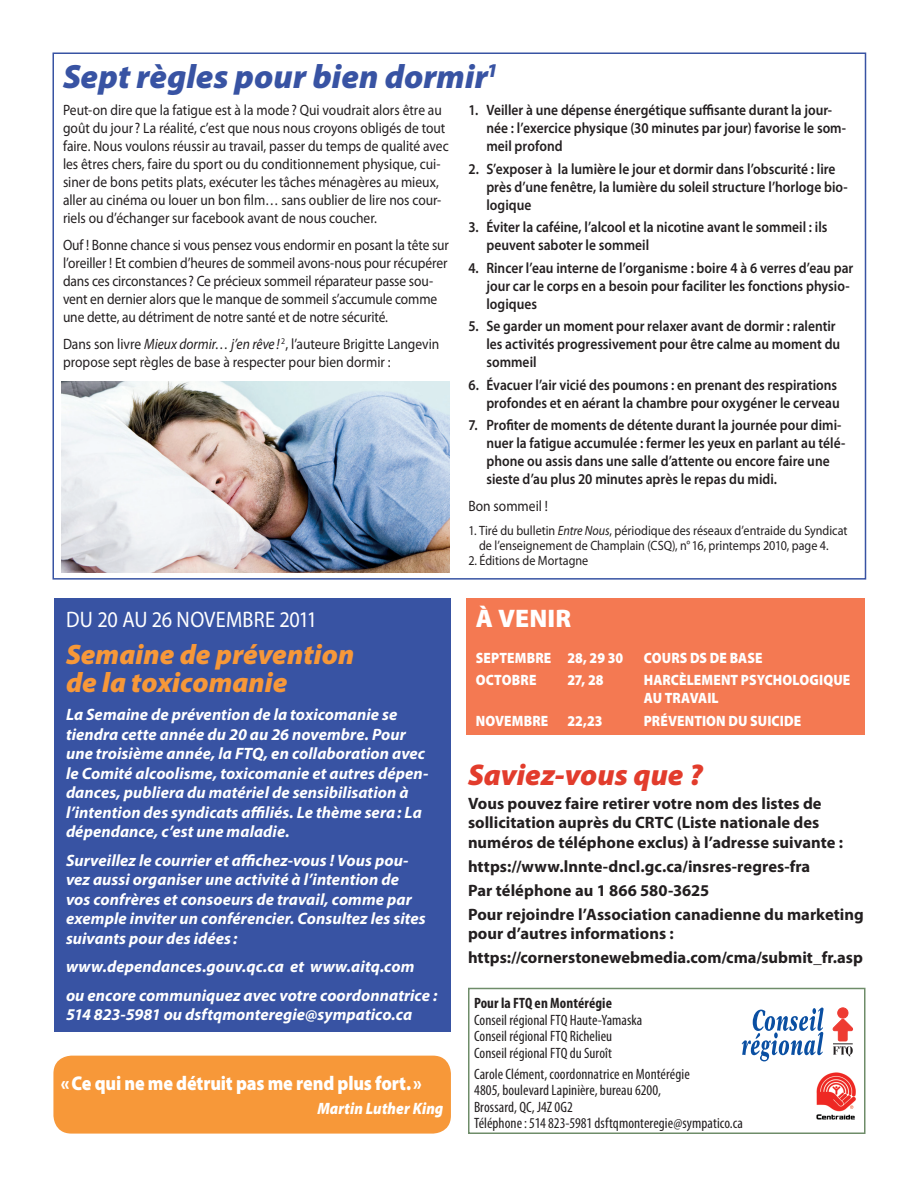
<style>
.page{position:relative;width:918px;height:1188px;background:#fff}
.page>*{position:absolute;margin:0;border:0;box-sizing:border-box;transform-origin:0 0}
.T{font:italic 900 33.75px "Myriad Pro";color:#3853a3}
.t1{font:italic 900 30px "Myriad Pro";color:#e23c2c}
.T-2{font:italic 900 28.2px/27.6px "Myriad Pro";color:#f79839}
.T-3{font:900 25.5px "Myriad Pro";letter-spacing:.005em;color:#fff}
.Surtitre{font:22.5px "Myriad Pro";color:#fff;scale:.9 1}
.Exergue{font:900 19.95px "Myriad Pro";letter-spacing:-.01em;color:#fff;scale:.9 1}
.Encadré_Texte{font:italic 700 16.5px/19.5px "Myriad Pro";letter-spacing:.005em;color:#fff}
.Gras{font:700 16.5px/19.5px "Myriad Pro";color:#231f20}
.Exergue-2{font:italic 900 16.5px "Myriad Pro";letter-spacing:.01em;color:#fff;scale:.9 1}
.Liste{font:600 15px/18px "Myriad Pro";color:#231f20;scale:.9 1}
.t2{font:15px/18px "Myriad Pro";letter-spacing:-.005em;color:#231f20;scale:.9 1}
.t3{font:condensed 15px/16.5px "Myriad Pro";letter-spacing:.005em;color:#231f20}
.t4{font:900 15px/18px "Myriad Pro";letter-spacing:.01em;color:#fff;scale:.9 1}
.t5{font:13.5px/15px "Myriad Pro";color:#231f20;scale:.9 1}
.s1{font-style:italic}
.s2{font-weight:700}
</style>
<div class="page">
<div style="left:468px;top:988px;width:398px;height:146px;border:2px solid #6e8c69"></div>
<img style="left:817px;top:1072px;width:39px;height:48px">
<svg style="left:742px;top:1008px;width:82px;height:53px"></svg>
<div style="left:838px;top:1008px;width:10px;height:10px;background:#ee3b32;border-radius:50%"></div>
<div style="left:838px;top:1008px;width:10px;height:10px;border:1px solid #ee3b32;border-radius:50%"></div>
<svg style="left:832px;top:1019px;width:22px;height:37px"></svg>
<div style="left:467px;top:598px;width:398px;height:137px;background:#f47952"></div>
<svg style="left:52px;top:52px;width:815px;height:528px"></svg>
<img style="left:61px;top:382px;width:389px;height:190px">
<div style="left:54px;top:598px;width:396px;height:434px;background:#3853a3"></div>
<div style="left:53px;top:1056px;width:398px;height:78px;background:#f79839;border-radius:18px"></div>
<p class="T" style="left:63px;top:54px;width:436px">Sept règles pour bien dormir<sup>1</sup></p>
<p class="t2" style="left:63px;top:101px;width:430px">Peut-on dire que la fatigue est à la mode? Qui voudrait alors être au goût du jour ? La réalité, c’est que nous nous croyons obligés de tout faire. Nous voulons réussir au travail, passer du temps de qualité avec les êtres chers, faire du sport ou du conditionnement physique, cui&shy;siner de bons petits plats, exécuter les tâches ménagères au mieux, aller au cinéma ou louer un bon film… sans oublier de lire nos cour&shy;riels ou d’échanger sur facebook avant de nous coucher.</p>
<p class="t2" style="left:63px;top:236px;width:430px">Ouf ! Bonne chance si vous pensez vous endormir en posant la tête sur l’oreiller ! Et combien d’heures de sommeil avons-nous pour récupérer dans ces circonstances ? Ce précieux sommeil réparateur passe sou&shy;vent en dernier alors que le manque de sommeil s’accumule comme une dette, au détriment de notre santé et de notre sécurité.</p>
<p class="t2" style="left:63px;top:335px;width:420px">Dans son livre <span class="s1">Mieux dormir… j’en rêve !</span> <sup>2</sup>, l’auteure Brigitte Langevin propose sept règles de base à respecter pour bien dormir :</p>
<p class="Liste" style="left:486px;top:101px;width:401px;text-indent:-18px">1. Veiller à une dépense énergétique suffisante durant la jour&shy;née : l’exercice physique (30 minutes par jour) favorise le som&shy;meil profond</p>
<p class="Liste" style="left:486px;top:159px;width:403px;text-indent:-18px">2. S’exposer à la lumière le jour et dormir dans l’obscurité : lire près d’une fenêtre, la lumière du soleil structure l’horloge bio&shy;logique</p>
<p class="Liste" style="left:486px;top:218px;width:381px;text-indent:-18px">3. Éviter la caféine, l’alcool et la nicotine avant le sommeil : ils peuvent saboter le sommeil</p>
<p class="Liste" style="left:486px;top:258px;width:409px;text-indent:-18px">4. Rincer l’eau interne de l’organisme : boire 4 à 6 verres d’eau par jour car le corps en a besoin pour faciliter les fonctions physio&shy;logiques</p>
<p class="Liste" style="left:486px;top:317px;width:395px;text-indent:-18px">5. Se garder un moment pour relaxer avant de dormir : ralentir les activités progressivement pour être calme au moment du sommeil</p>
<p class="Liste" style="left:468px;top:375px;width:414px;text-align:right">6. Évacuer l’air vicié des poumons : en prenant des respirations profondes et en aérant la chambre pour oxygéner le cerveau</p>
<p class="Liste" style="left:486px;top:416px;width:400px;text-indent:-18px">7. Profiter de moments de détente durant la journée pour dimi&shy;nuer la fatigue accumulée : fermer les yeux en parlant au télé&shy;phone ou assis dans une salle d’attente ou encore faire une sieste d’au plus 20 minutes après le repas du midi.</p>
<p class="t2" style="left:468px;top:497px;width:90px">Bon sommeil !</p>
<p class="t5" style="left:479px;top:523px;width:411px;text-indent:-11px">1. Tiré du bulletin <span class="s1">Entre Nous</span>, périodique des réseaux d’entraide du Syndicat de l’enseignement de Champlain (CSQ), n°16, printemps 2010, page 4.</p>
<p class="t5" style="left:468px;top:553px;width:135px">2. Éditions de Mortagne</p>
<p class="Surtitre" style="left:66px;top:606px;width:281px">DU 20 AU 26 NOVEMBRE 2011</p>
<p class="T-2" style="left:66px;top:640px;width:290px">Semaine de prévention de la toxicomanie</p>
<p class="Encadré_Texte" style="left:66px;top:704px;width:364px">La Semaine de prévention de la toxicomanie se tiendra cette année du 20 au 26 novembre. Pour une troisième année, la FTQ, en collaboration avec le Comité alcoolisme, toxicomanie et autres dépen&shy;dances, publiera du matériel de sensibilisation à l’intention des syndicats affiliés. Le thème sera: La dépendance, c’est une maladie.</p>
<p class="Encadré_Texte" style="left:66px;top:850px;width:361px">Surveillez le courrier et affichez-vous ! Vous pou&shy;vez aussi organiser une activité à l’intention de vos confrères et consoeurs de travail, comme par exemple inviter un conférencier. Consultez les sites suivants pour des idées :</p>
<p class="Encadré_Texte" style="left:66px;top:956px;width:350px">www.dependances.gouv.qc.ca et www.aitq.com</p>
<p class="Encadré_Texte" style="left:66px;top:985px;width:373px">ou encore communiquez avec votre coordonnatrice :<br>514 823-5981 ou dsftqmonteregie@sympatico.ca</p>
<p class="Exergue" style="left:61px;top:1070px;width:402px">«Ce qui ne me détruit pas me rend plus fort.»</p>
<p class="Exergue-2" style="left:317px;top:1098px;width:142px">Martin Luther King</p>
<p class="T-3" style="left:476px;top:601px;width:97px">À VENIR</p>
<p class="t4" style="left:476px;top:648px;width:165px">SEPTEMBRE 28, 29 30</p>
<p class="t4" style="left:644px;top:648px;width:133px">COURS DS DE BASE</p>
<p class="t4" style="left:476px;top:670px;width:69px">OCTOBRE</p>
<p class="t4" style="left:567px;top:670px;width:42px">27, 28</p>
<p class="t4" style="left:644px;top:670px;width:231px">HARCÈLEMENT PSYCHOLOGIQUE<br>AU TRAVAIL</p>
<p class="t4" style="left:476px;top:711px;width:82px">NOVEMBRE</p>
<p class="t4" style="left:567px;top:711px;width:41px">22,23</p>
<p class="t4" style="left:644px;top:711px;width:176px">PRÉVENTION DU SUICIDE</p>
<p class="t1" style="left:468px;top:755px;width:236px">Saviez-vous que ?</p>
<p class="Gras" style="left:468px;top:793px;width:377px">Vous pouvez faire retirer votre nom des listes de sollicitation auprès du CRTC (Liste nationale des numéros de téléphone exclus) à l’adresse suivante :</p>
<p class="Gras" style="left:468px;top:856px;width:344px">https://www.lnnte-dncl.gc.ca/insres-regres-fra</p>
<p class="Gras" style="left:468px;top:880px;width:243px">Par téléphone au 1 866 580-3625</p>
<p class="Gras" style="left:468px;top:904px;width:397px">Pour rejoindre l’Association canadienne du marketing pour d’autres informations :</p>
<p class="Gras" style="left:468px;top:947px;width:397px">https://cornerstonewebmedia.com/cma/submit_fr.asp</p>
<p class="t3" style="left:474px;top:995px;width:170px"><span class="s2">Pour la FTQ en Montérégie<br></span>Conseil régional FTQ Haute-Yamaska<br>Conseil régional FTQ Richelieu<br>Conseil régional FTQ du Suroît</p>
<p class="t3" style="left:474px;top:1065px;width:217px">Carole Clément, coordonnatrice en Montérégie<br>4805, boulevard Lapinière, bureau 6200,</p>
<p class="t3" style="left:474px;top:1098px;width:100px">Brossard, QC, J4Z 0G2</p>
<p class="t3" style="left:474px;top:1115px;width:270px">Téléphone: 514 823-5981 dsftqmonteregie@sympatico.ca</p>
</div>
